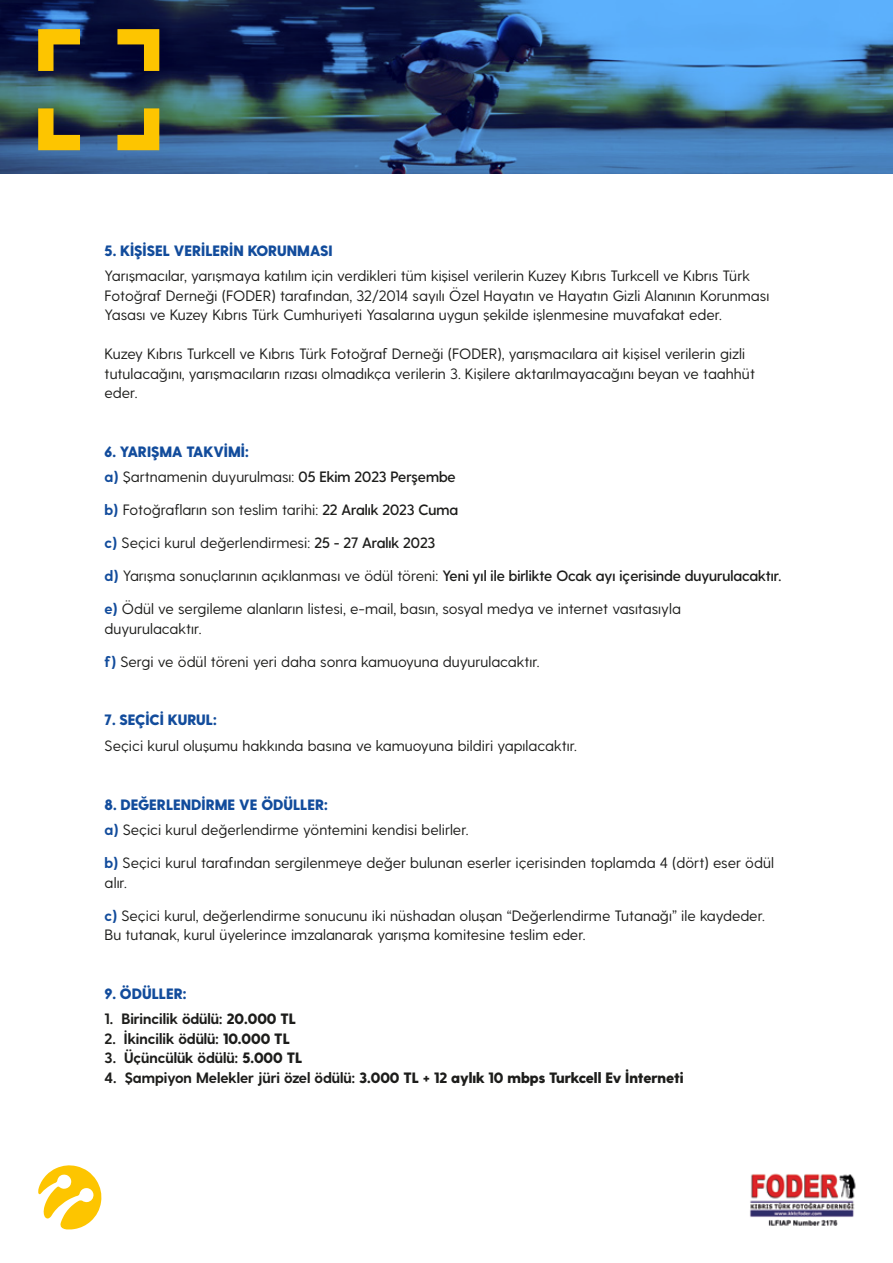
<style>
.page{position:relative;width:893px;height:1263px;background:#fff}
.page>*{position:absolute;margin:0;border:0;box-sizing:border-box;transform-origin:0 0}
.t1{font:15px/19.5px "Greycliff CF";color:#1d1d1b}
.t2{font:600 15px "Greycliff CF";color:#1d1d1b}
.t3{font:700 15px "Greycliff CF";color:#1d1d1b}
.t4{font:800 15px "Greycliff CF";color:#1d1d1b}
.t5{font:800 15px "Greycliff CF";color:#124c9c}
.s1{font-weight:800;color:#124c9c}
.s2{font-weight:700;color:#124c9c}
.s3{font-weight:600}
.s4{font-weight:400}
.s5{font-weight:800}
.s6{font-weight:700}
</style>
<div class="page">
<svg style="left:0;top:0;width:893px;height:173px;background:#355e8a"></svg>
<svg style="left:117px;top:29px;width:42px;height:42px;background:#957513"></svg>
<svg style="left:38px;top:29px;width:42px;height:42px;background:#987a16"></svg>
<svg style="left:117px;top:108px;width:42px;height:42px;background:#a6911f"></svg>
<svg style="left:38px;top:108px;width:42px;height:42px;background:#a28918"></svg>
<svg style="left:38px;top:1165px;width:64px;height:65px"></svg>
<img style="left:750px;top:1173px;width:106px;height:53px">
<p class="t5" style="left:105px;top:241px;width:229px">5. KİŞİSEL VERİLERİN KORUNMASI</p>
<p class="t1" style="left:105px;top:267px;width:666px">Yarışmacılar, yarışmaya katılım için verdikleri tüm kişisel verilerin Kuzey Kıbrıs Turkcell ve Kıbrıs Türk<br>Fotoğraf Derneği (FODER) tarafından, 32/2014 sayılı Özel Hayatın ve Hayatın Gizli Alanının Korunması<br>Yasası ve Kuzey Kıbrıs Türk Cumhuriyeti Yasalarına uygun şekilde işlenmesine muvafakat eder.</p>
<p class="t1" style="left:105px;top:345px;width:652px">Kuzey Kıbrıs Turkcell ve Kıbrıs Türk Fotoğraf Derneği (FODER), yarışmacılara ait kişisel verilerin gizli tutulacağını, yarışmacıların rızası olmadıkça verilerin 3. Kişilere aktarılmayacağını beyan ve taahhüt eder.</p>
<p class="t1" style="left:105px;top:439px;width:353px;line-height:25.5px"><span class="s1">6. YARIŞMA TAKVİMİ:<br></span><span class="s2">a)</span> Şartnamenin duyurulması: <span class="s3">05 Ekim 2023 Perşembe</span></p>
<p class="t1" style="left:105px;top:501px;width:355px"><span class="s2">b)</span> Fotoğrafların son teslim tarihi: <span class="s3">22 Aralık 2023 Cuma</span></p>
<p class="t1" style="left:105px;top:534px;width:332px"><span class="s2">c)</span> Seçici kurul değerlendirmesi: <span class="s3">25 - 27 Aralık 2023</span></p>
<p class="t2" style="left:105px;top:567px;width:678px"><span class="s2">d)</span> <span class="s4">Yarışma sonuçlarının açıklanması ve ödül töreni:</span> Yeni yıl ile birlikte Ocak ayı içerisinde duyurulacaktır.</p>
<p class="t1" style="left:105px;top:600px;width:578px"><span class="s2">e)</span> Ödül ve sergileme alanların listesi, e-mail, basın, sosyal medya ve internet vasıtasıyla duyurulacaktır.</p>
<p class="t1" style="left:105px;top:652px;width:437px"><span class="s2">f)</span> Sergi ve ödül töreni yeri daha sonra kamuoyuna duyurulacaktır.</p>
<p class="t5" style="left:105px;top:711px;width:114px">7. SEÇİCİ KURUL:</p>
<p class="t1" style="left:105px;top:736px;width:474px">Seçici kurul oluşumu hakkında basına ve kamuoyuna bildiri yapılacaktır.</p>
<p class="t1" style="left:105px;top:792px;width:365px;line-height:25.5px"><span class="s1">8. DEĞERLENDİRME VE ÖDÜLLER:<br></span><span class="s2">a)</span> Seçici kurul değerlendirme yöntemini kendisi belirler.</p>
<p class="t1" style="left:105px;top:853px;width:671px"><span class="s2">b)</span> Seçici kurul tarafından sergilenmeye değer bulunan eserler içerisinden toplamda 4 (dört) eser ödül alır.</p>
<p class="t1" style="left:105px;top:906px;width:662px"><span class="s2">c)</span> Seçici kurul, değerlendirme sonucunu iki nüshadan oluşan “Değerlendirme Tutanağı” ile kaydeder.<br>Bu tutanak, kurul üyelerince imzalanarak yarışma komitesine teslim eder.</p>
<p class="t5" style="left:105px;top:984px;width:83px">9. ÖDÜLLER:</p>
<p class="t3" style="left:105px;top:1010px;width:193px">1. Birincilik ödülü: <span class="s5">20.000 TL</span></p>
<p class="t3" style="left:105px;top:1029px;width:187px">2. İkincilik ödülü: <span class="s5">10.000 TL</span></p>
<p class="t3" style="left:105px;top:1049px;width:199px">3. Üçüncülük ödülü: <span class="s5">5.000 TL</span></p>
<p class="t4" style="left:105px;top:1068px;width:581px"><span class="s6">4. Şampiyon Melekler jüri özel ödülü:</span> 3.000 TL + 12 aylık 10 mbps Turkcell Ev İnterneti</p>
</div>
